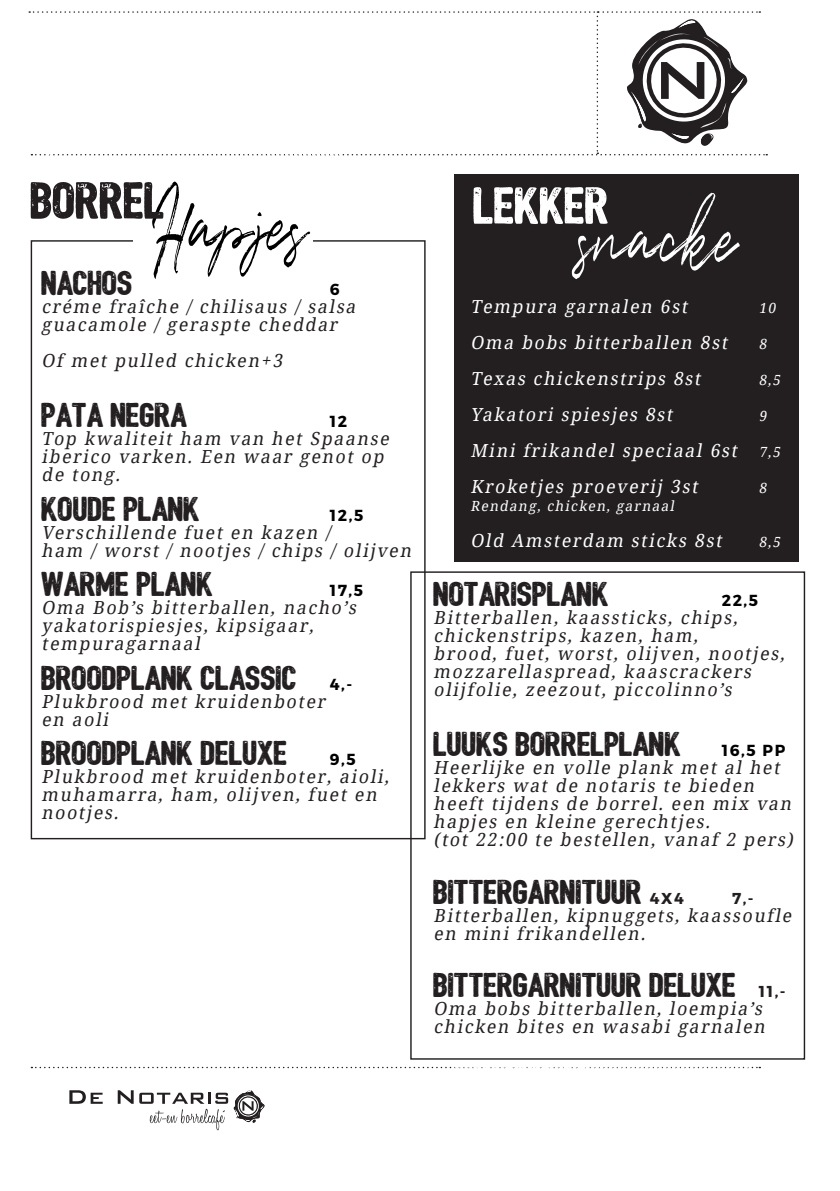
<style>
.page{position:relative;width:840px;height:1191px;background:#fff}
.page>*{position:absolute;margin:0;border:0;box-sizing:border-box;transform-origin:0 0}
.t1{font:100px "Quentin";color:#000;scale:.52 1}
.t2{font:50px "Bushcraft distress";color:#fff}
.t3{font:50px "Bushcraft distress";color:#231f20}
.t4{font:33px "Bushcraft distress";color:#231f20}
.t5{font:italic 18px/18px "Noto Serif";letter-spacing:.1em;color:#231f20}
.t6{font:italic 18px/36px "Noto Serif";color:#fff}
.t7{font:700 16px "Montserrat";letter-spacing:.1em;color:#000}
.t8{font:700 15.8px "Montserrat";color:#231f20}
.t9{font:italic 14px "Noto Serif";color:#fff}
.s1{font-family:"Montserrat";font-weight:700;font-size:16px;color:#000}
.s2{font-family:"Quentin";font-size:100px}
.s3{font-size:14px}
.s4{font-family:"Montserrat";font-weight:700;font-size:15.8px}
</style>
<div class="page">
<svg style="left:29px;top:11px;width:737px;height:144px"></svg>
<div style="left:454px;top:174px;width:344px;height:387px;background:#231f20"></div>
<svg style="left:69px;top:1090px;width:34px;height:13px"></svg>
<svg style="left:118px;top:1090px;width:146px;height:40px"></svg>
<svg style="left:31px;top:1066px;width:728px;height:2px"></svg>
<h1 class="t1" style="left:153px;top:157px;width:296px">Hapjes</h1>
<h2 class="t3" style="left:31px;top:172px;width:136px">BORREL</h2>
<h3 class="t4" style="left:41px;top:264px;width:93px">NACHOS</h3>
<p class="t7" style="left:329px;top:279px;width:11px">6</p>
<p class="t5" style="left:41px;top:297px;width:319px">créme fraîche / chilisaus / salsa guacamole / geraspte cheddar</p>
<p class="t5" style="left:41px;top:351px;width:246px">Of met pulled chicken+3</p>
<h3 class="t4" style="left:41px;top:396px;width:147px">PATA NEGRA</h3>
<p class="t7" style="left:329px;top:411px;width:19px">12</p>
<p class="t5" style="left:41px;top:429px;width:353px">Top kwaliteit ham van het Spaanse iberico varken. Een waar genot op de tong.</p>
<h3 class="t4" style="left:41px;top:490px;width:160px">KOUDE PLANK</h3>
<p class="t7" style="left:329px;top:505px;width:35px">12,5</p>
<p class="t5" style="left:41px;top:522px;width:375px">Verschillende fuet en kazen /<br>ham / worst / nootj es / chips / olijven</p>
<h3 class="t4" style="left:41px;top:565px;width:173px">WARME PLANK</h3>
<p class="t7" style="left:329px;top:580px;width:35px">17,5</p>
<p class="t5" style="left:41px;top:598px;width:320px">Oma Bob’s bitterballen, nacho’s yakatorispiesj es, kipsigaar, tempuragarnaal</p>
<h3 class="t4" style="left:41px;top:659px;width:312px">BROODPLANK CLASSIC <span class="s1">4,-</span></h3>
<p class="t5" style="left:41px;top:691px;width:289px">Plukbrood met kruidenboter en aoli</p>
<h3 class="t4" style="left:41px;top:734px;width:247px">BROODPLANK DELUXE</h3>
<p class="t7" style="left:329px;top:750px;width:27px">9,5</p>
<p class="t5" style="left:41px;top:767px;width:353px">Plukbrood met kruidenboter, aioli, muhamarra, ham, olijven, fuet en nootjes.</p>
<h2 class="t2" style="left:473px;top:177px;width:264px">LEKKER<span class="s2">snacke</span></h2>
<p class="t6" style="left:470px;top:288px;width:222px">Tempura garnalen 6st</p>
<p class="t9" style="left:758px;top:298px;width:21px">10</p>
<p class="t6" style="left:470px;top:324px;width:262px">Oma bobs bitterballen 8st</p>
<p class="t9" style="left:758px;top:334px;width:12px">8</p>
<p class="t6" style="left:470px;top:360px;width:235px">Texas chickenstrips 8st</p>
<p class="t9" style="left:758px;top:370px;width:26px">8,5</p>
<p class="t6" style="left:470px;top:396px;width:207px">Yakatori spiesj es 8st</p>
<p class="t9" style="left:758px;top:406px;width:12px">9</p>
<p class="t6" style="left:470px;top:432px;width:314px">Mini frikandel speciaal 6st <span class="s3">7,5<br></span>Kroketj es proeverij 3st</p>
<p class="t9" style="left:758px;top:478px;width:12px">8</p>
<p class="t9" style="left:470px;top:496px;width:208px">Rendang, chicken, garnaal</p>
<p class="t6" style="left:470px;top:522px;width:256px">Old Amsterdam sticks 8st</p>
<p class="t9" style="left:758px;top:532px;width:26px">8,5</p>
<h3 class="t4" style="left:433px;top:575px;width:177px">NOTARISPLANK</h3>
<p class="t7" style="left:721px;top:590px;width:38px">22,5</p>
<p class="t5" style="left:433px;top:608px;width:356px">Bitterballen, kaassticks, chips, chickenstrips, kazen, ham,<br>brood, fuet, worst, olijven, nootj es, mozzarellaspread, kaascrackers olijfolie, zeezout, piccolinno’s</p>
<h3 class="t4" style="left:433px;top:725px;width:353px">LUUKS BORRELPLANK <span class="s1">16,5 PP</span></h3>
<p class="t5" style="left:433px;top:757px;width:365px">Heerlijke en volle plank met al het lekkers wat de notaris te bieden heeft tij dens de borrel. een mix van hapj es en kleine gerechtj es.<br>(tot 22:00 te bestellen, vanaf 2 pers)</p>
<h3 class="t4" style="left:433px;top:873px;width:251px">BITTERGARNITUUR <span class="s4">4X4</span></h3>
<p class="t8" style="left:731px;top:888px;width:23px">7,-</p>
<p class="t5" style="left:433px;top:905px;width:363px">Bitterballen, kipnuggets, kaassoufle en mini frikandellen.</p>
<h3 class="t4" style="left:433px;top:966px;width:353px">BITTERGARNITUUR DELUXE <span class="s4">11,-</span></h3>
<p class="t5" style="left:433px;top:999px;width:337px">Oma bobs bitterballen, loempia’s chicken bites en wasabi garnalen</p>
</div>
